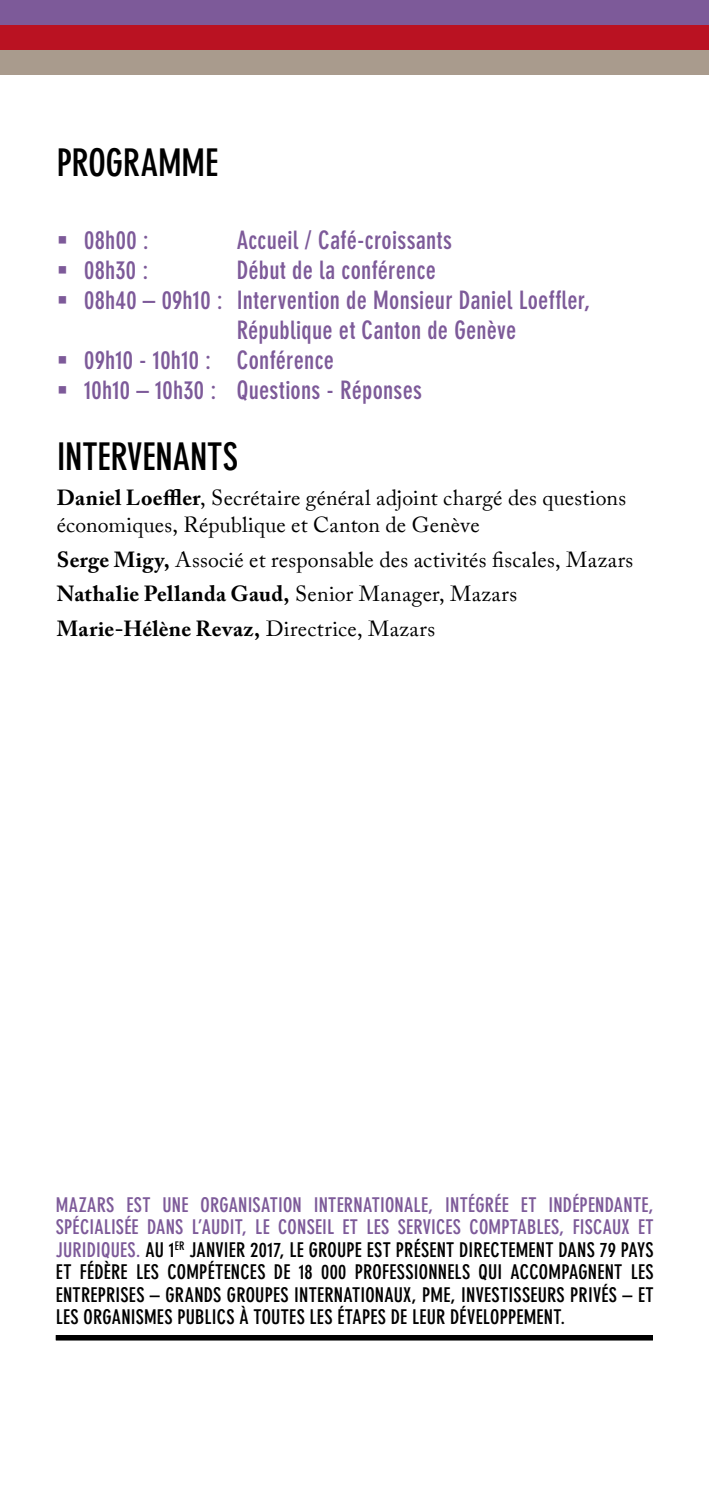
<style>
.page{position:relative;width:709px;height:1489px;background:#fff}
.page>*{position:absolute;margin:0;border:0;box-sizing:border-box;transform-origin:0 0}
.t1{font:700 condensed 37.5px "DIN Neuzeit Grotesk Std";letter-spacing:-.005em;color:#000}
.t2{font:700 condensed 25px/30px "DIN Neuzeit Grotesk Std";letter-spacing:.01em;color:#7d5a99}
.t3{font:21.75px/34.5px "Adobe Caslon Pro";letter-spacing:.01em;color:#000}
.t4{font:700 condensed 20px/22.5px "DIN Neuzeit Grotesk Std";letter-spacing:.01em;color:#000;text-align:justify}
.s1{font-weight:700}
.s2{color:#7d5a99}
</style>
<div class="page">
<div style="left:0;top:0;width:709px;height:25px;background:#7d5a99"></div>
<div style="left:0;top:25px;width:709px;height:25px;background:#ba1222"></div>
<div style="left:0;top:50px;width:709px;height:24px;background:#a99b8d"></div>
<div style="left:56px;top:1334px;width:597px;height:6px;background:#000"></div>
<h1 class="t1" style="left:57px;top:141px;width:163px">PROGRAMME</h1>
<p class="t2" style="left:57px;top:225px;width:94px">▪ 08h00 :</p>
<p class="t2" style="left:237px;top:225px;width:217px">Accueil / Café-croissants</p>
<p class="t2" style="left:57px;top:255px;width:93px">▪ 08h30 :</p>
<p class="t2" style="left:237px;top:255px;width:201px">Début de la conférence</p>
<p class="t2" style="left:237px;top:285px;width:355px;text-indent:-180px">▪ 08h40 – 09h10 : Intervention de Monsieur Daniel Loeffler,<br>République et Canton de Genève</p>
<p class="t2" style="left:57px;top:345px;width:279px">▪ 09h10 - 10h10 : Conférence</p>
<p class="t2" style="left:57px;top:375px;width:367px">▪ 10h10 – 10h30 : Questions - Réponses</p>
<h1 class="t1" style="left:57px;top:435px;width:183px">INTERVENANTS</h1>
<p class="t3" style="left:57px;top:483px;width:571px;line-height:27.5px"><span class="s1">Daniel Loeffler</span>, Secrétaire général adjoint chargé des questions économiques, République et Canton de Genève</p>
<p class="t3" style="left:57px;top:542px;width:578px"><span class="s1">Serge Migy,</span> Associé et responsable des activités fiscales, Mazars<br><span class="s1">Nathalie Pellanda Gaud,</span> Senior Manager, Mazars<br><span class="s1">Marie-Hélène Revaz,</span> Directrice, Mazars</p>
<p class="t4" style="left:56px;top:1193px;width:599px"><span class="s2">MAZARS EST UNE ORGANISATION INTERNATIONALE, INTÉGRÉE ET INDÉPENDANTE, SPÉCIALISÉE DANS L’AUDIT, LE CONSEIL ET LES SERVICES COMPTABLES, FISCAUX ET JURIDIQUES.</span> AU 1<sup>ER</sup> JANVIER 2017, LE GROUPE EST PRÉSENT DIRECTEMENT DANS 79 PAYS ET FÉDÈRE LES COMPÉTENCES DE 18 000 PROFESSIONNELS QUI ACCOMPAGNENT LES ENTREPRISES – GRANDS GROUPES INTERNATIONAUX, PME, INVESTISSEURS PRIVÉS – ET LES ORGANISMES PUBLICS À TOUTES LES ÉTAPES DE LEUR DÉVELOPPEMENT.</p>
</div>
